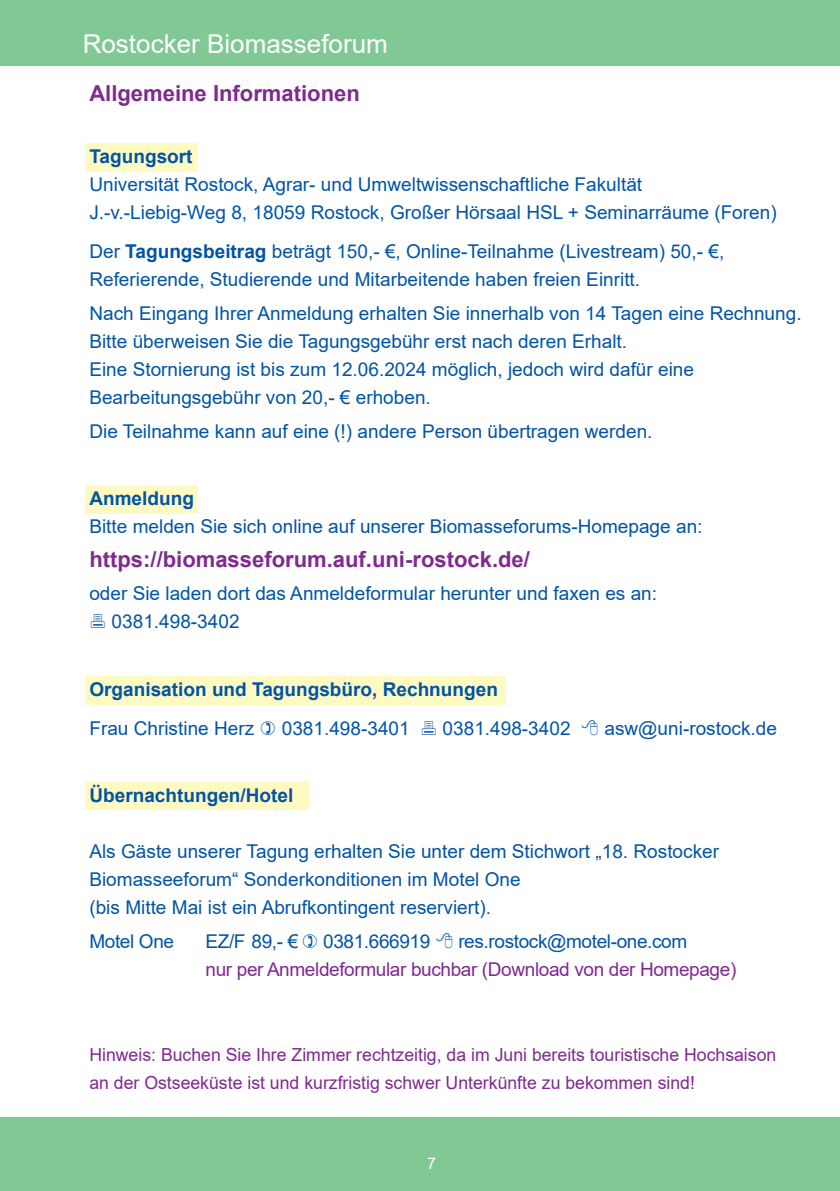
<style>
.page{position:relative;width:840px;height:1191px;background:#fff}
.page>*{position:absolute;margin:0;border:0;box-sizing:border-box;transform-origin:0 0}
.t1{font:26px "Arial";color:#fff}
.t2{font:700 22px "Arial";color:#802990}
.t3{font:19px/28px "Arial";color:#0154a6}
.t4{font:700 19px "Arial";color:#0154a6}
.t5{font:19px "Arial";letter-spacing:-.02em;color:#802990}
.t6{font:19px "Arial";letter-spacing:-.02em;color:#0154a6}
.t7{font:18px/28px "Arial";color:#802990}
.s1{font-weight:700}
</style>
<div class="page">
<div style="left:0;top:1117px;width:839px;height:74px;background:#81c994"></div>
<div style="left:0;top:0;width:839px;height:65px;background:#81c994"></div>
<div style="left:85px;top:143px;width:113px;height:29px;background:#fffac1"></div>
<div style="left:85px;top:485px;width:113px;height:28px;background:#fffac1"></div>
<div style="left:85px;top:781px;width:223px;height:29px;background:#fffac1"></div>
<div style="left:85px;top:676px;width:420px;height:29px;background:#fffac1"></div>
<h1 class="t1" style="left:83px;top:26px;width:306px">Rostocker Biomasseforum</h1>
<p class="t2" style="left:89px;top:78px;width:272px">Allgemeine Informationen</p>
<h1 class="t1" style="left:247px;top:26px;width:155px">energieforum</h1>
<p class="t4" style="left:89px;top:143px;width:105px">Tagungsort</p>
<p class="t3" style="left:89px;top:170px;width:688px">Universität Rostock, Agrar- und Umweltwissenschaftliche Fakultät<br>J.-v.-Liebig-Weg 8, 18059 Rostock, Großer Hörsaal HSL + Seminarräume (Foren)</p>
<p class="t3" style="left:89px;top:237px;width:636px">Der <span class="s1">Tagungsbeitrag</span> beträgt 150,- €, Online-Teilnahme (Livestream) 50,- €,<br>Referierende, Studierende und Mitarbeitende haben freien Einritt.</p>
<p class="t3" style="left:89px;top:299px;width:713px">Nach Eingang Ihrer Anmeldung erhalten Sie innerhalb von 14 Tagen eine Rechnung.<br>Bitte überweisen Sie die Tagungsgebühr erst nach deren Erhalt.<br>Eine Stornierung ist bis zum 12.06.2024 möglich, jedoch wird dafür eine Bearbeitungsgebühr von 20,- € erhoben.</p>
<p class="t3" style="left:89px;top:417px;width:564px">Die Teilnahme kann auf eine (!) andere Person übertragen werden.</p>
<p class="t4" style="left:89px;top:485px;width:106px">Anmeldung</p>
<p class="t3" style="left:89px;top:512px;width:614px">Bitte melden Sie sich online auf unserer Biomasseforums-Homepage an:</p>
<p class="t2" style="left:89px;top:543px;width:442px">https://biomasseforum.auf.uni-rostock.de/</p>
<p class="t3" style="left:112px;top:579px;width:546px;text-indent:-22px">oder Sie laden dort das Anmeldeformular herunter und faxen es an:<br>0381.498-3402</p>
<p class="t4" style="left:89px;top:675px;width:410px">Organisation und Tagungsbüro, Rechnungen</p>
<p class="t3" style="left:89px;top:714px;width:166px">Frau Christine Herz</p>
<p class="t3" style="left:282px;top:714px;width:129px">0381.498-3401</p>
<p class="t3" style="left:442px;top:714px;width:129px">0381.498-3402</p>
<p class="t3" style="left:604px;top:714px;width:174px">asw@uni-rostock.de</p>
<p class="t4" style="left:89px;top:782px;width:205px">Übernachtungen/Hotel</p>
<p class="t3" style="left:89px;top:837px;width:631px">Als Gäste unserer Tagung erhalten Sie unter dem Stichwort „18. Rostocker<br>Biomasseeforum“ Sonderkonditionen im Motel One<br>(bis Mitte Mai ist ein Abrufkontingent reserviert).</p>
<p class="t6" style="left:89px;top:928px;width:86px">Motel One</p>
<p class="t3" style="left:205px;top:927px;width:94px">EZ/F 89,- €</p>
<p class="t6" style="left:323px;top:928px;width:109px">0381.666919</p>
<p class="t6" style="left:458px;top:928px;width:230px">res.rostock@motel-one.com</p>
<p class="t5" style="left:205px;top:956px;width:532px">nur per Anmeldeformular buchbar (Download von der Homepage)</p>
<p class="t7" style="left:89px;top:1040px;width:688px">Hinweis: Buchen Sie Ihre Zimmer rechtzeitig, da im Juni bereits touristische Hochsaison an der Ostseeküste ist und kurzfristig schwer Unterkünfte zu bekommen sind!</p>
</div>
